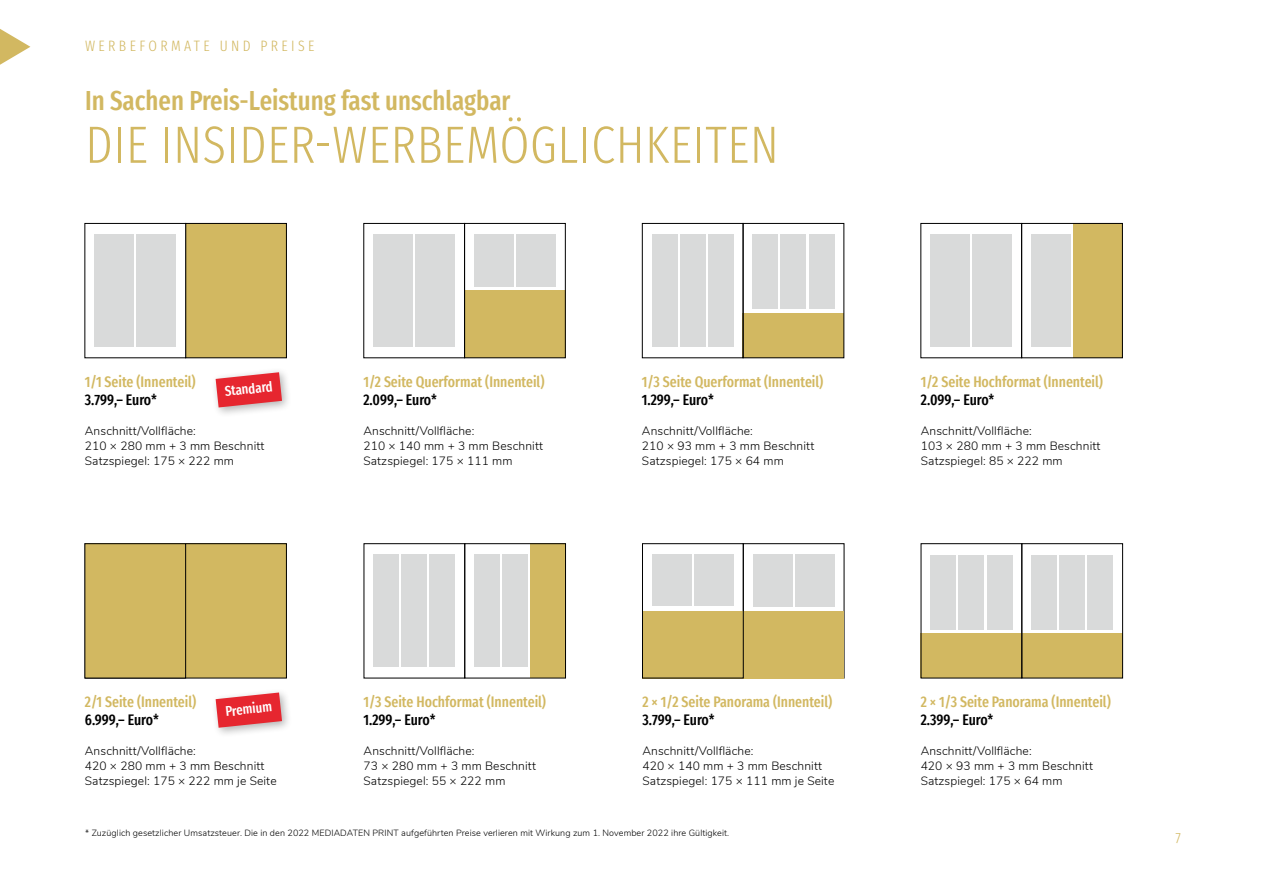
<style>
.page{position:relative;width:1263px;height:893px;background:#fff}
.page>*{position:absolute;margin:0;border:0;box-sizing:border-box;transform-origin:0 0}
.t1{font:300 extra-condensed 52.5px "Fira Sans";letter-spacing:.01em;color:#d2b861}
.t2{font:500 extra-condensed 27px "Fira Sans";color:#d2b861}
.t3{font:500 extra-condensed 15px "Fira Sans";color:#d2b861}
.t4{font:500 extra-condensed 15px "Fira Sans";letter-spacing:-.005em;color:#000}
.t5{font:300 extra-condensed 15px "Fira Sans";letter-spacing:.225em;color:#d2b861}
.t6{font:500 extra-condensed 13.95px "Fira Sans";color:#fff}
.t7{font:300 12px/15px "Nunito";letter-spacing:.01em;color:#000}
.t8{font:300 9px "Nunito";letter-spacing:.01em;color:#000}
</style>
<div class="page">
<svg style="left:0;top:29px;width:30px;height:36px"></svg>
<div style="left:1073px;top:223px;width:50px;height:135px;background:#d2b861"></div>
<div style="left:743px;top:313px;width:101px;height:45px;background:#d2b861"></div>
<div style="left:474px;top:234px;width:40px;height:53px;background:#d9dada"></div>
<div style="left:516px;top:234px;width:40px;height:53px;background:#d9dada"></div>
<div style="left:464px;top:291px;width:101px;height:67px;background:#d2b861"></div>
<div style="left:364px;top:223px;width:101px;height:135px;border:1px solid #000"></div>
<div style="left:373px;top:234px;width:40px;height:113px;background:#d9dada"></div>
<div style="left:415px;top:234px;width:40px;height:113px;background:#d9dada"></div>
<div style="left:186px;top:223px;width:100px;height:135px;background:#d2b861"></div>
<div style="left:185px;top:223px;width:102px;height:135px;border:1px solid #000"></div>
<div style="left:85px;top:223px;width:101px;height:135px;border:1px solid #000"></div>
<div style="left:94px;top:234px;width:40px;height:113px;background:#d9dada"></div>
<div style="left:137px;top:234px;width:39px;height:113px;background:#d9dada"></div>
<div style="left:211px;top:367px;width:81px;height:51px;background:#000;opacity:.3"></div>
<svg style="left:216px;top:372px;width:66px;height:35px;background:#e54d54"></svg>
<div style="left:85px;top:544px;width:201px;height:134px;background:#d2b861"></div>
<div style="left:85px;top:543px;width:202px;height:135px;border:1px solid #000"></div>
<div style="left:85px;top:543px;width:101px;height:135px;border:1px solid #000"></div>
<div style="left:210px;top:687px;width:82px;height:51px;background:#000;opacity:.3"></div>
<svg style="left:216px;top:692px;width:66px;height:36px;background:#e55158"></svg>
<div style="left:921px;top:223px;width:101px;height:135px;border:1px solid #000"></div>
<div style="left:930px;top:234px;width:40px;height:113px;background:#d9dada"></div>
<div style="left:972px;top:234px;width:40px;height:113px;background:#d9dada"></div>
<div style="left:1031px;top:234px;width:40px;height:113px;background:#d9dada"></div>
<div style="left:743px;top:223px;width:101px;height:135px;border:1px solid #000"></div>
<div style="left:642px;top:223px;width:101px;height:135px;border:1px solid #000"></div>
<div style="left:652px;top:234px;width:25px;height:113px;background:#d9dada"></div>
<div style="left:680px;top:234px;width:25px;height:113px;background:#d9dada"></div>
<div style="left:708px;top:234px;width:25px;height:113px;background:#d9dada"></div>
<div style="left:753px;top:234px;width:25px;height:75px;background:#d9dada"></div>
<div style="left:781px;top:234px;width:25px;height:75px;background:#d9dada"></div>
<div style="left:809px;top:234px;width:25px;height:75px;background:#d9dada"></div>
<div style="left:364px;top:543px;width:101px;height:135px;border:1px solid #000"></div>
<div style="left:374px;top:555px;width:25px;height:112px;background:#d9dada"></div>
<div style="left:402px;top:555px;width:25px;height:112px;background:#d9dada"></div>
<div style="left:430px;top:555px;width:25px;height:112px;background:#d9dada"></div>
<div style="left:530px;top:544px;width:36px;height:134px;background:#d2b861"></div>
<div style="left:474px;top:555px;width:26px;height:112px;background:#d9dada"></div>
<div style="left:502px;top:555px;width:26px;height:112px;background:#d9dada"></div>
<div style="left:465px;top:543px;width:101px;height:135px;border:1px solid #000"></div>
<div style="left:743px;top:543px;width:101px;height:135px;border:1px solid #000"></div>
<div style="left:642px;top:611px;width:202px;height:67px;background:#d2b861"></div>
<div style="left:642px;top:543px;width:101px;height:135px;border:1px solid #000"></div>
<div style="left:753px;top:554px;width:39px;height:53px;background:#d9dada"></div>
<div style="left:795px;top:554px;width:39px;height:53px;background:#d9dada"></div>
<div style="left:652px;top:554px;width:39px;height:52px;background:#d9dada"></div>
<div style="left:694px;top:554px;width:40px;height:52px;background:#d9dada"></div>
<div style="left:921px;top:633px;width:202px;height:45px;background:#d2b861"></div>
<div style="left:1022px;top:543px;width:101px;height:135px;border:1px solid #000"></div>
<div style="left:921px;top:543px;width:101px;height:135px;border:1px solid #000"></div>
<div style="left:931px;top:555px;width:25px;height:74px;background:#d9dada"></div>
<div style="left:959px;top:555px;width:25px;height:74px;background:#d9dada"></div>
<div style="left:987px;top:555px;width:25px;height:74px;background:#d9dada"></div>
<div style="left:1031px;top:555px;width:26px;height:74px;background:#d9dada"></div>
<div style="left:1059px;top:555px;width:26px;height:74px;background:#d9dada"></div>
<div style="left:1087px;top:555px;width:26px;height:74px;background:#d9dada"></div>
<p class="t5" style="left:85px;top:36px;width:231px">WERBEFORMATE UND PREISE</p>
<h2 class="t2" style="left:85px;top:79px;width:427px">In Sachen Preis-Leistung fast unschlagbar</h2>
<h1 class="t1" style="left:85px;top:108px;width:695px">DIE INSIDER-WERBEMÖGLICHKEITEN</h1>
<p class="t3" style="left:85px;top:370px;width:112px">1/1 Seite (Innenteil)</p>
<p class="t4" style="left:85px;top:388px;width:74px">3.799,– Euro*</p>
<p class="t7" style="left:85px;top:422px;width:181px">Anschnitt/Vollfläche:<br>210 × 280 mm + 3 mm Beschnitt<br>Satzspiegel: 175 × 222 mm</p>
<p class="t6" style="left:224px;top:380px;width:50px;rotate:-6deg">Standard</p>
<p class="t3" style="left:363px;top:370px;width:183px">1/2 Seite Querformat (Innenteil)</p>
<p class="t4" style="left:363px;top:388px;width:75px">2.099,– Euro*</p>
<p class="t7" style="left:363px;top:422px;width:181px">Anschnitt/Vollfläche:<br>210 × 140 mm + 3 mm Beschnitt<br>Satzspiegel: 175 × 111 mm</p>
<p class="t3" style="left:642px;top:370px;width:183px">1/3 Seite Querformat (Innenteil)</p>
<p class="t4" style="left:642px;top:388px;width:73px">1.299,– Euro*</p>
<p class="t7" style="left:642px;top:422px;width:174px">Anschnitt/Vollfläche:<br>210 × 93 mm + 3 mm Beschnitt<br>Satzspiegel: 175 × 64 mm</p>
<p class="t3" style="left:921px;top:370px;width:184px">1/2 Seite Hochformat (Innenteil)</p>
<p class="t4" style="left:921px;top:388px;width:75px">2.099,– Euro*</p>
<p class="t7" style="left:921px;top:422px;width:181px">Anschnitt/Vollfläche:<br>103 × 280 mm + 3 mm Beschnitt<br>Satzspiegel: 85 × 222 mm</p>
<p class="t3" style="left:85px;top:690px;width:113px">2/1 Seite (Innenteil)</p>
<p class="t4" style="left:85px;top:708px;width:75px">6.999,– Euro*</p>
<p class="t7" style="left:85px;top:743px;width:193px">Anschnitt/Vollfläche:<br>420 × 280 mm + 3 mm Beschnitt<br>Satzspiegel: 175 × 222 mm je Seite</p>
<p class="t6" style="left:224px;top:700px;width:48px;rotate:-6deg">Premium</p>
<p class="t3" style="left:364px;top:690px;width:184px">1/3 Seite Hochformat (Innenteil)</p>
<p class="t4" style="left:364px;top:708px;width:73px">1.299,– Euro*</p>
<p class="t7" style="left:364px;top:743px;width:174px">Anschnitt/Vollfläche:<br>73 × 280 mm + 3 mm Beschnitt<br>Satzspiegel: 55 × 222 mm</p>
<p class="t3" style="left:642px;top:690px;width:191px">2 × 1/2 Seite Panorama (Innenteil)</p>
<p class="t4" style="left:642px;top:708px;width:74px">3.799,– Euro*</p>
<p class="t7" style="left:642px;top:743px;width:193px">Anschnitt/Vollfläche:<br>420 × 140 mm + 3 mm Beschnitt<br>Satzspiegel: 175 × 111 mm je Seite</p>
<p class="t8" style="left:85px;top:826px;width:645px">* Zuzüglich gesetzlicher Umsatzsteuer. Die in den 2022 MEDIADATEN PRINT aufgeführten Preise verlieren mit Wirkung zum 1. November 2022 ihre Gültigkeit.</p>
<p class="t3" style="left:921px;top:690px;width:192px">2 × 1/3 Seite Panorama (Innenteil)</p>
<p class="t4" style="left:921px;top:708px;width:74px">2.399,– Euro*</p>
<p class="t7" style="left:921px;top:743px;width:174px">Anschnitt/Vollfläche:<br>420 × 93 mm + 3 mm Beschnitt<br>Satzspiegel: 175 × 64 mm</p>
<p class="t5" style="left:1175px;top:827px;width:7px">7</p>
</div>
